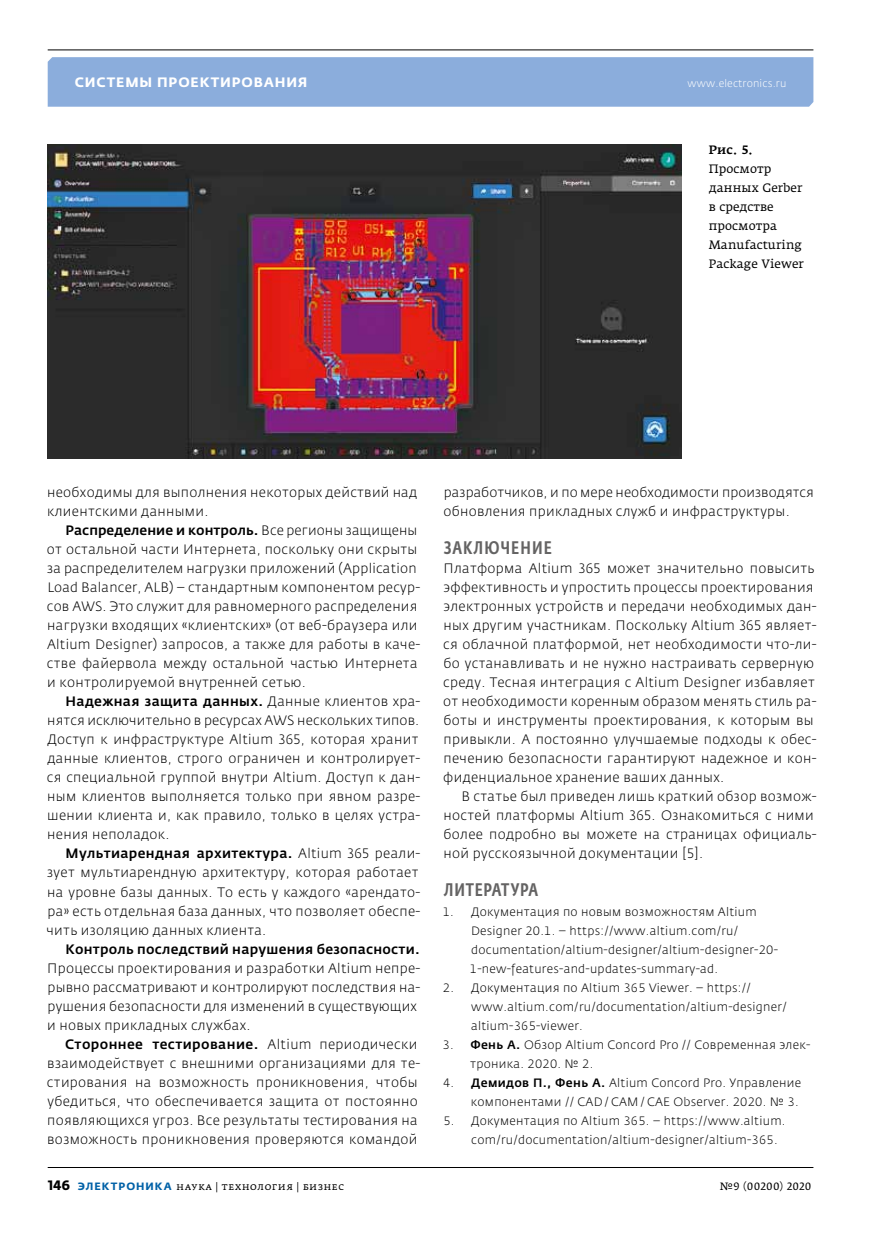
<style>
.page{position:relative;width:881px;height:1234px;background:#fff}
.page>*{position:absolute;margin:0;border:0;box-sizing:border-box;transform-origin:0 0}
.t1{font:500 18px "Fedra Sans Cond Pro";letter-spacing:.105em;color:#646363}
.t2{font:300 13.5px/19px "Fedra Sans Pro";letter-spacing:.025em;color:#000}
.t3{font:300 13.5px/19px "Fedra Sans Pro";letter-spacing:.005em;color:#000}
.t4{font:500 13.5px "Fedra Sans Pro";letter-spacing:.02em;color:#000}
.t5{font:700 13.5px "Fedra Sans Alt Pro";letter-spacing:.06em;color:#fff}
.t6{font:300 12px/19px "Fedra Sans Pro";letter-spacing:.025em;color:#000}
.t7{font:12px/19px "Fedra Serif A Pro";letter-spacing:.005em;color:#000}
.t8{font:500 12px "Fedra Serif A Pro";color:#000}
.t9{font:10.5px "Fedra Serif A Pro";letter-spacing:.035em;color:#000}
.t10{font:300 10.5px "Fedra Sans Pro";letter-spacing:.015em;color:#fff}
.s1{font-weight:500}
.s2{font-family:"Fedra Sans Pro";font-weight:700;font-size:13.5px}
.s3{font-family:"Fedra Sans Alt Pro";font-weight:700;color:#0061a7}
</style>
<div class="page">
<div style="left:48px;top:57px;width:765px;height:50px;background:#8baddc"></div>
<hr style="left:48px;top:49px;width:765px;height:1px;background:#000">
<hr style="left:48px;top:1166px;width:765px;height:1px;background:#000">
<img style="left:48px;top:145px;width:633px;height:313px">
<p class="t5" style="left:75px;top:74px;width:234px">Системы проектирования</p>
<p class="t10" style="left:687px;top:77px;width:100px">www.electronics.ru</p>
<p class="t8" style="left:708px;top:142px;width:46px">Рис. 5.</p>
<p class="t7" style="left:708px;top:159px;width:97px">Просмотр данных Gerber в средстве просмотра<br>Manufacturing<br>Package Viewer</p>
<p class="t2" style="left:47px;top:482px;width:371px">необходимы для выполнения некоторых действий над клиентскими данными.</p>
<p class="t2" style="left:47px;top:520px;width:375px;text-indent:19px"><span class="s1">Распределение и контроль.</span> Все регионы защищены от остальной части Интернета, поскольку они скрыты за распределителем нагрузки приложений (Application Load Balancer, ALB) – стандартным компонентом ресур&shy;сов AWS. Это служит для равномерного распределения нагрузки входящих «клиентских» (от веб-браузера или Altium Designer) запросов, а также для работы в каче&shy;стве файервола между остальной частью Интернета и контролируемой внутренней сетью.</p>
<p class="t2" style="left:47px;top:691px;width:375px;text-indent:19px"><span class="s1">Надежная защита данных.</span> Данные клиентов хра&shy;нятся исключительно в ресурсах AWS нескольких типов.<br>Доступ к инфраструктуре Altium 365, которая хранит данные клиентов, строго ограничен и контролирует&shy;ся специальной группой внутри Altium. Доступ к дан&shy;ным клиентов выполняется только при явном разре&shy;шении клиента и, как правило, только в целях устра&shy;нения неполадок.</p>
<p class="t2" style="left:47px;top:844px;width:375px;text-indent:19px"><span class="s1">Мультиарендная архитектура.</span> Altium 365 реали&shy;зует мультиарендную архитектуру, которая работает на уровне базы данных. То есть у каждого «арендато&shy;ра» есть отдельная база данных, что позволяет обеспе&shy;чить изоляцию данных клиента.</p>
<p class="t4" style="left:65px;top:940px;width:355px">Контроль последствий нарушения безопасности.</p>
<p class="t2" style="left:47px;top:958px;width:374px">Процессы проектирования и разработки Altium непре&shy;рывно рассматривают и контролируют последствия на&shy;рушения безопасности для изменений в существующих и новых прикладных службах.</p>
<p class="t2" style="left:47px;top:1034px;width:375px;text-indent:18px"><span class="s1">Стороннее тестирование.</span> Altium периодически взаимодействует с внешними организациями для те&shy;стирования на возможность проникновения, чтобы убедиться, что обеспечивается защита от постоянно появляющихся угроз. Все результаты тестирования на возможность проникновения проверяются командой</p>
<p class="t3" style="left:443px;top:482px;width:372px">разработчиков, и по мере необходимости производятся обновления прикладных служб и инфраструктуры.</p>
<h1 class="t1" style="left:443px;top:536px;width:110px">Заключение</h1>
<p class="t2" style="left:443px;top:558px;width:375px">Платформа Altium 365 может значительно повысить эффективность и упростить процессы проектирования электронных устройств и передачи необходимых дан&shy;ных другим участникам. Поскольку Altium 365 являет&shy;ся облачной платформой, нет необходимости что-ли&shy;бо устанавливать и не нужно настраивать серверную среду. Тесная интеграция с Altium Designer избавляет от необходимости коренным образом менять стиль ра&shy;боты и инструменты проектирования, к которым вы привыкли. А постоянно улучшаемые подходы к обес&shy;печению безопасности гарантируют надежное и кон&shy;фиденциальное хранение ваших данных.</p>
<p class="t2" style="left:443px;top:786px;width:374px;text-indent:18px">В статье был приведен лишь краткий обзор возмож&shy;ностей платформы Altium 365. Ознакомиться с ними более подробно вы можете на страницах официаль&shy;ной русскоязычной документации [5].</p>
<h1 class="t1" style="left:443px;top:879px;width:11px">ЛИТЕРАТ</h1>
<h1 class="t1" style="left:510px;top:879px;width:19px">УРА</h1>
<p class="t6" style="left:469px;top:901px;width:309px;text-indent:-27px">1. Документация по новым возможностям Altium Designer 20.1. – https://www.altium.com/ru/ documentation/altium-designer/altium-designer‑20- 1-new-features-and-updates-summary-ad.</p>
<p class="t6" style="left:471px;top:977px;width:317px;text-indent:-28px">2. Документация по Altium 365 Viewer. – https:// www.altium.com/ru/documentation/altium-designer/ altium‑365-viewer.</p>
<p class="t6" style="left:470px;top:1034px;width:342px;text-indent:-28px">3. <span class="s1">Фень А.</span> Обзор Altium Concord Pro // Современная элек&shy;троника. 2020. № 2.</p>
<p class="t6" style="left:443px;top:1072px;width:359px;text-align:right">4. <span class="s1">Демидов П., Фень А.</span> Altium Concord Pro. Управление компонентами // CAD / CAM / CAE Observer. 2020. № 3.</p>
<p class="t6" style="left:471px;top:1110px;width:315px;text-indent:-28px">5. Документация по Altium 365. – https://www.altium. com/ru/documentation/altium-designer/altium‑365.</p>
<p class="t9" style="left:48px;top:1179px;width:298px"><span class="s2">146</span> <span class="s3">ЭЛЕКТРОНИКА</span> наука | технология | бизнес</p>
<p class="t9" style="left:719px;top:1179px;width:93px">№9 (00200) 2020</p>
</div>
